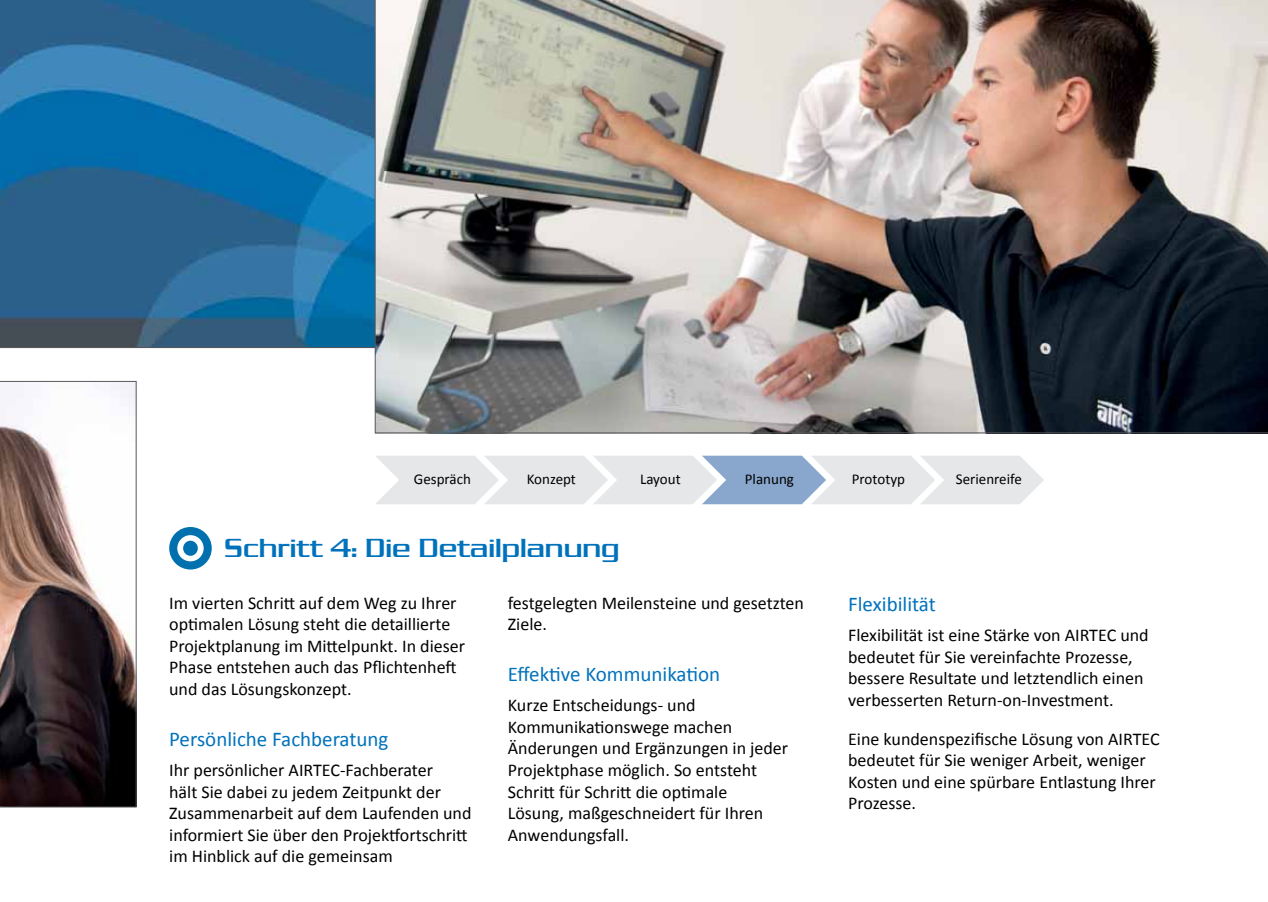
<style>
.page{position:relative;width:1268px;height:902px;background:#fff}
.page>*{position:absolute;margin:0;border:0;box-sizing:border-box;transform-origin:0 0}
.t1{font:27px "Dungeon";color:#0072bc}
.t2{font:21px "Calibri";color:#0072bc}
.t3{font:18px/21.6px "Calibri";color:#000}
.t4{font:15px "Calibri";color:#000}
</style>
<div class="page">
<img style="left:0;top:0;width:375px;height:347px">
<img style="left:0;top:382px;width:136px;height:424px">
<img style="left:376px;top:0;width:891px;height:432px">
<hr style="left:0;top:806px;width:136px;height:1px;background:#58595b">
<hr style="left:136px;top:381px;width:1px;height:426px;background:#58595b">
<hr style="left:0;top:381px;width:136px;height:1px;background:#58595b">
<hr style="left:0;top:347px;width:375px;height:1px;background:#58595b">
<hr style="left:375px;top:432px;width:892px;height:1px;background:#58595b">
<hr style="left:375px;top:0;width:1px;height:433px;background:#58595b">
<svg style="left:376px;top:455px;width:668px;height:49px;background:#dadfe6"></svg>
<div style="left:945px;top:472px;width:87px;height:16px;background:#e6e7e8"></div>
<div style="left:169px;top:527px;width:43px;height:42px;background:#0071ae;border-radius:50%"></div>
<div style="left:177px;top:535px;width:27px;height:26px;background:#fff;border-radius:50%"></div>
<div style="left:183px;top:540px;width:15px;height:15px;background:#0071ae;border-radius:50%"></div>
<p class="t4" style="left:414px;top:469px;width:58px">Gespräch</p>
<p class="t4" style="left:526px;top:469px;width:51px">Konzept</p>
<p class="t4" style="left:640px;top:469px;width:42px">Layout</p>
<p class="t4" style="left:744px;top:469px;width:51px">Planung</p>
<p class="t4" style="left:851px;top:469px;width:55px">Prototyp</p>
<p class="t4" style="left:955px;top:469px;width:67px">Serienreife</p>
<h1 class="t1" style="left:224px;top:532px;width:396px">Schritt 4: Die Detailplanung</h1>
<p class="t3" style="left:169px;top:592px;width:297px">Im vierten Schritt auf dem Weg zu Ihrer optimalen Lösung steht die detaillierte Projektplanung im Mittelpunkt. In dieser Phase entstehen auch das Pflichtenheft und das Lösungskonzept.</p>
<p class="t2" style="left:169px;top:725px;width:221px">Persönliche Fachberatung</p>
<p class="t3" style="left:169px;top:759px;width:304px">Ihr persönlicher AIRTEC-Fachberater<br>hält Sie dabei zu jedem Zeitpunkt der Zusammenarbeit auf dem Laufenden und informiert Sie über den Projektfortschritt im Hinblick auf die gemeinsam</p>
<p class="t3" style="left:508px;top:592px;width:297px">festgelegten Meilensteine und gesetzten<br>Ziele.</p>
<p class="t2" style="left:508px;top:660px;width:214px">Effektive Kommunikation</p>
<p class="t3" style="left:508px;top:694px;width:282px">Kurze Entscheidungs- und<br>Kommunikationswege machen<br>Änderungen und Ergänzungen in jeder<br>Projektphase möglich. So entsteht<br>Schritt für Schritt die optimale<br>Lösung, maßgeschneidert für Ihren<br>Anwendungsfall.</p>
<p class="t2" style="left:848px;top:590px;width:89px">Flexibilität</p>
<p class="t3" style="left:848px;top:624px;width:302px">Flexibilität ist eine Stärke von AIRTEC und bedeutet für Sie vereinfachte Prozesse, bessere Resultate und letztendlich einen verbesserten Return-on-Investment.</p>
<p class="t3" style="left:848px;top:727px;width:313px">Eine kundenspezifische Lösung von AIRTEC bedeutet für Sie weniger Arbeit, weniger Kosten und eine spürbare Entlastung Ihrer Prozesse.</p>
</div>
